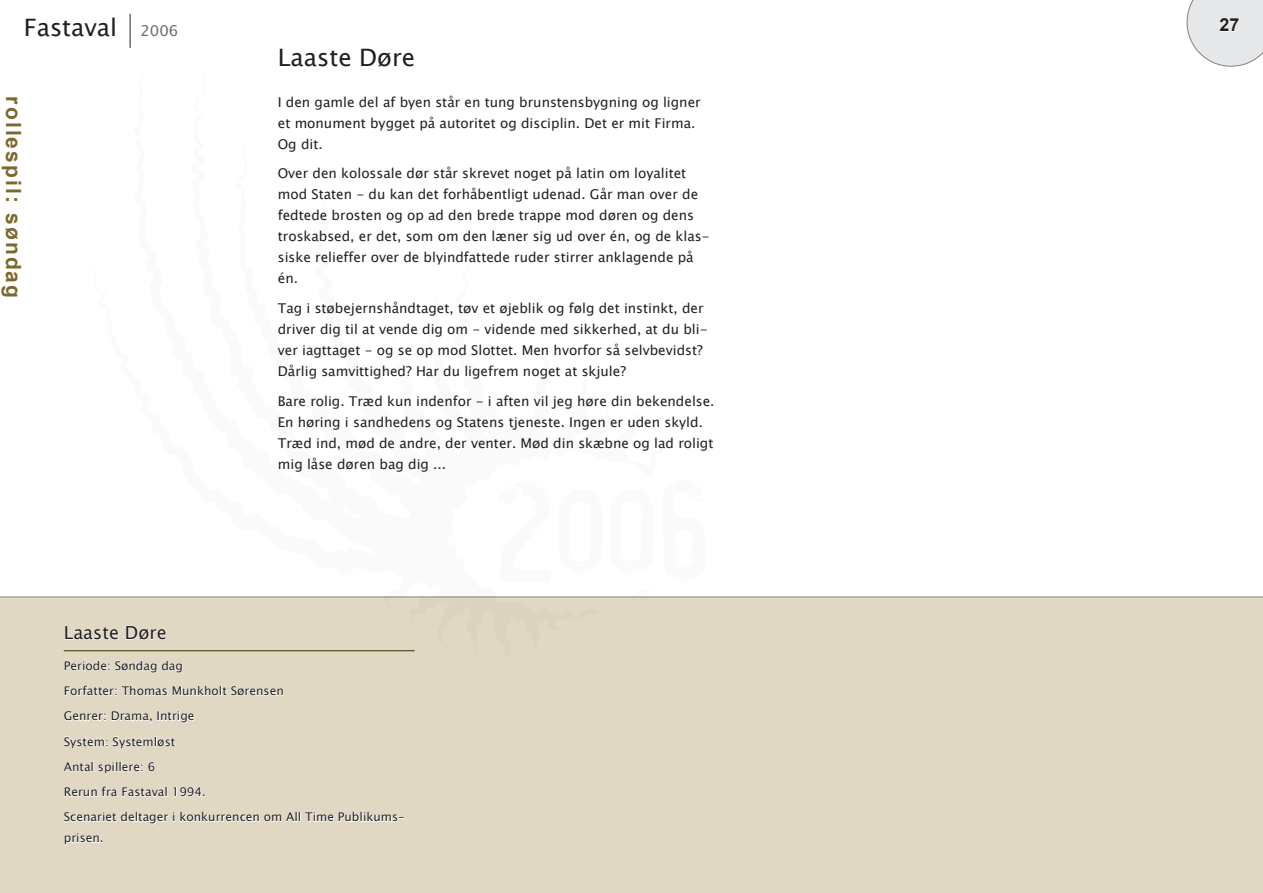
<style>
.page{position:relative;width:1263px;height:893px;background:#fff}
.page>*{position:absolute;margin:0;border:0;box-sizing:border-box;transform-origin:0 0}
.t1{font:24px "Lucida Sans Unicode";color:#231f20}
.t2{font:700 21px "Arial";letter-spacing:.1em;color:#7c682d}
.t3{font:18px "Lucida Sans Unicode";color:#231f20}
.t4{font:700 18px "Arial";color:#231f20}
.t5{font:13.5px/21px "Lucida Sans Unicode";color:#231f20}
.t6{font:12px/25.2px "Lucida Sans Unicode";color:#231f20}
.s1{font-size:15px;color:#6c6d70}
</style>
<div class="page">
<div style="left:0;top:597px;width:1263px;height:296px;background:#e0d8c2"></div>
<img style="left:0;top:13px;width:826px;height:779px">
<hr style="left:130px;top:14px;width:1px;height:34px;background:#231f20">
<svg style="left:141px;top:24px;width:37px;height:13px"></svg>
<svg style="left:1187px;top:0;width:76px;height:67px"></svg>
<svg style="left:64px;top:660px;width:119px;height:13px"></svg>
<svg style="left:64px;top:684px;width:219px;height:12px"></svg>
<svg style="left:64px;top:711px;width:131px;height:13px"></svg>
<svg style="left:64px;top:736px;width:112px;height:13px"></svg>
<svg style="left:63px;top:761px;width:92px;height:13px"></svg>
<svg style="left:64px;top:786px;width:103px;height:11px"></svg>
<svg style="left:173px;top:786px;width:32px;height:11px"></svg>
<svg style="left:64px;top:811px;width:341px;height:14px"></svg>
<svg style="left:64px;top:833px;width:39px;height:12px"></svg>
<svg style="left:65px;top:625px;width:54px;height:15px"></svg>
<svg style="left:126px;top:625px;width:40px;height:15px"></svg>
<hr style="left:64px;top:650px;width:351px;height:1px;background:#402f00">
<h1 class="t1" style="left:24px;top:8px;width:156px">Fastaval <span class="s1">2006</span></h1>
<h3 class="t4" style="left:1219px;top:13px;width:22px">27</h3>
<h2 class="t2" style="left:27px;top:96px;width:203px;rotate:90deg">rollespil: søndag</h2>
<h1 class="t1" style="left:278px;top:38px;width:139px">Laaste Døre</h1>
<p class="t5" style="left:278px;top:92px;width:424px">I den gamle del af byen står en tung brunstensbygning og ligner et monument bygget på autoritet og disciplin. Det er mit Firma.<br>Og dit.</p>
<p class="t5" style="left:278px;top:163px;width:433px">Over den kolossale dør står skrevet noget på latin om loyalitet mod Staten - du kan det forhåbentligt udenad. Går man over de fedtede brosten og op ad den brede trappe mod døren og dens troskabsed, er det, som om den læner sig ud over én, og de klas&shy;siske relieffer over de blyindfattede ruder stirrer anklagende på én.</p>
<p class="t5" style="left:278px;top:298px;width:431px">Tag i støbejernshåndtaget, tøv et øjeblik og følg det instinkt, der driver dig til at vende dig om - vidende med sikkerhed, at du bli&shy;ver iagttaget - og se op mod Slottet. Men hvorfor så selvbevidst?<br>Dårlig samvittighed? Har du ligefrem noget at skjule?</p>
<p class="t5" style="left:278px;top:390px;width:438px">Bare rolig. Træd kun indenfor - i aften vil jeg høre din bekendelse.<br>En høring i sandhedens og Statens tjeneste. Ingen er uden skyld.<br>Træd ind, mød de andre, der venter. Mød din skæbne og lad roligt mig låse døren bag dig ...</p>
<h3 class="t3" style="left:64px;top:619px;width:105px">Laaste Døre</h3>
<p class="t6" style="left:64px;top:653px;width:343px">Periode: Søndag dag<br>Forfatter: Thomas Munkholt Sørensen<br>Genrer: Drama, Intrige<br>System: Systemløst<br>Antal spillere: 6<br>Rerun fra Fastaval 1994.<br>Scenariet deltager i konkurrencen om All Time Publikums-</p>
<p class="t6" style="left:64px;top:826px;width:41px">prisen.</p>
</div>
